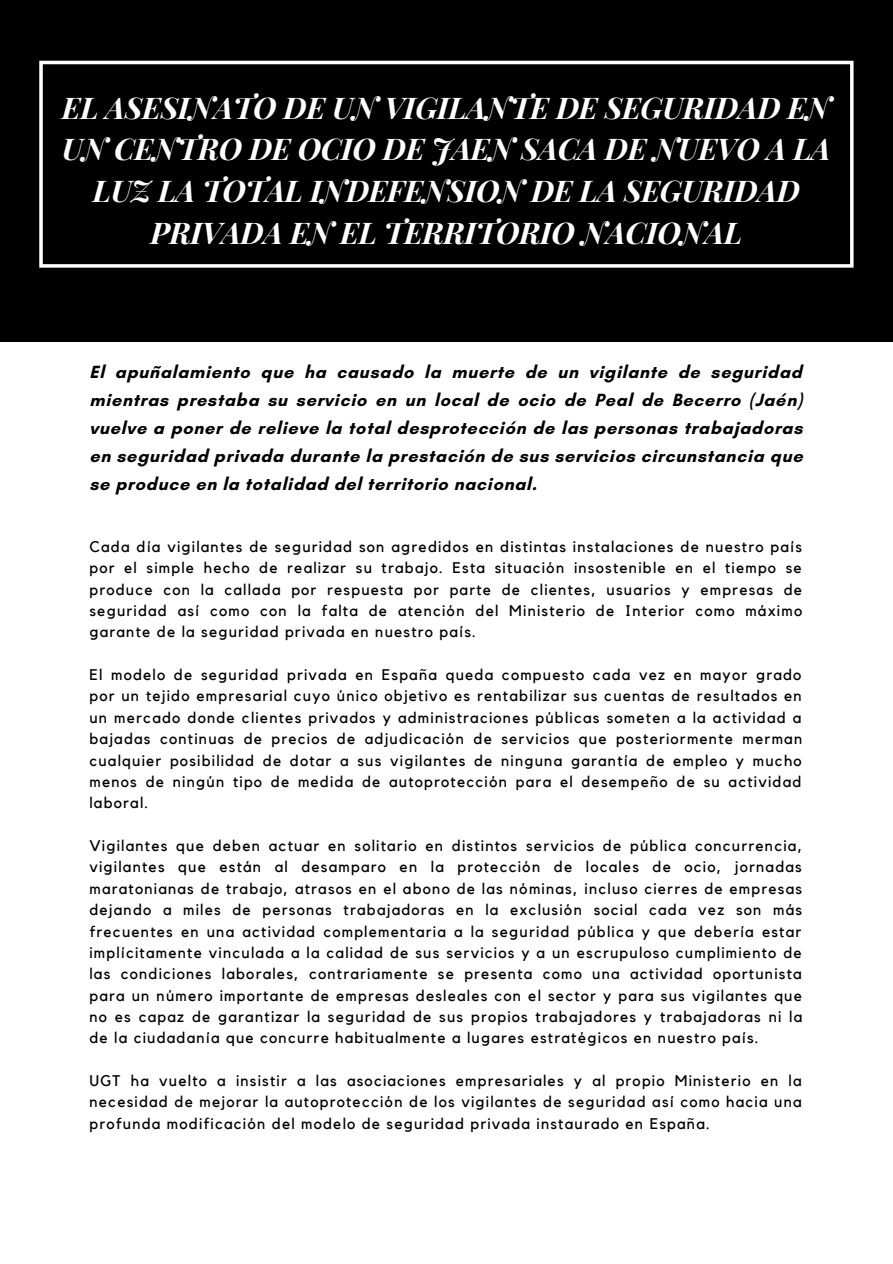
<style>
.page{position:relative;width:893px;height:1264px;background:#fff}
.page>*{position:absolute;margin:0;border:0;box-sizing:border-box;transform-origin:0 0}
.t1{font:italic 700 30px/41.5px "Playfair Display";letter-spacing:-.01em;color:#fff;text-align:center}
.t2{font:700 18px/28px "Glacial Indifference";letter-spacing:.04em;color:#000;text-align:justify}
.t3{font:15.45px/21.3px "Kollektif";letter-spacing:.08em;color:#000;text-align:justify}
</style>
<div class="page">
<div style="left:0;top:0;width:892px;height:342px;background:#000"></div>
<svg style="left:39px;top:61px;width:814px;height:207px"></svg>
<h1 class="t1" style="left:62px;top:86px;width:770px">EL ASESINATO DE UN VIGILANTE DE SEGURIDAD EN UN CENTRO DE OCIO DE JAEN SACA DE NUEVO A LA LUZ LA TOTAL INDEFENSION DE LA SEGURIDAD PRIVADA EN EL TERRITORIO NACIONAL</h1>
<p class="t2" style="left:89px;top:357px;width:714px">El apuñalamiento que ha causado la muerte de un vigilante de seguridad mientras prestaba su servicio en un local de ocio de Peal de Becerro (Jaén) vuelve a poner de relieve la total desprotección de las personas trabajadoras en seguridad privada durante la prestación de sus servicios circunstancia que se produce en la totalidad del territorio nacional.</p>
<p class="t3" style="left:89px;top:536px;width:714px">Cada día vigilantes de seguridad son agredidos en distintas instalaciones de nuestro país por el simple hecho de realizar su trabajo. Esta situación insostenible en el tiempo se produce con la callada por respuesta por parte de clientes, usuarios y empresas de seguridad así como con la falta de atención del Ministerio de Interior como máximo garante de la seguridad privada en nuestro país.</p>
<p class="t3" style="left:89px;top:664px;width:714px">El modelo de seguridad privada en España queda compuesto cada vez en mayor grado por un tejido empresarial cuyo único objetivo es rentabilizar sus cuentas de resultados en un mercado donde clientes privados y administraciones públicas someten a la actividad a bajadas continuas de precios de adjudicación de servicios que posteriormente merman cualquier posibilidad de dotar a sus vigilantes de ninguna garantía de empleo y mucho menos de ningún tipo de medida de autoprotección para el desempeño de su actividad laboral.</p>
<p class="t3" style="left:89px;top:835px;width:714px">Vigilantes que deben actuar en solitario en distintos servicios de pública concurrencia, vigilantes que están al desamparo en la protección de locales de ocio, jornadas maratonianas de trabajo, atrasos en el abono de las nóminas, incluso cierres de empresas dejando a miles de personas trabajadoras en la exclusión social cada vez son más frecuentes en una actividad complementaria a la seguridad pública y que debería estar implícitamente vinculada a la calidad de sus servicios y a un escrupuloso cumplimiento de las condiciones laborales, contrariamente se presenta como una actividad oportunista para un número importante de empresas desleales con el sector y para sus vigilantes que no es capaz de garantizar la seguridad de sus propios trabajadores y trabajadoras ni la de la ciudadanía que concurre habitualmente a lugares estratégicos en nuestro país.</p>
<p class="t3" style="left:89px;top:1070px;width:713px">UGT ha vuelto a insistir a las asociaciones empresariales y al propio Ministerio en la necesidad de mejorar la autoprotección de los vigilantes de seguridad así como hacia una profunda modificación del modelo de seguridad privada instaurado en España.</p>
</div>
